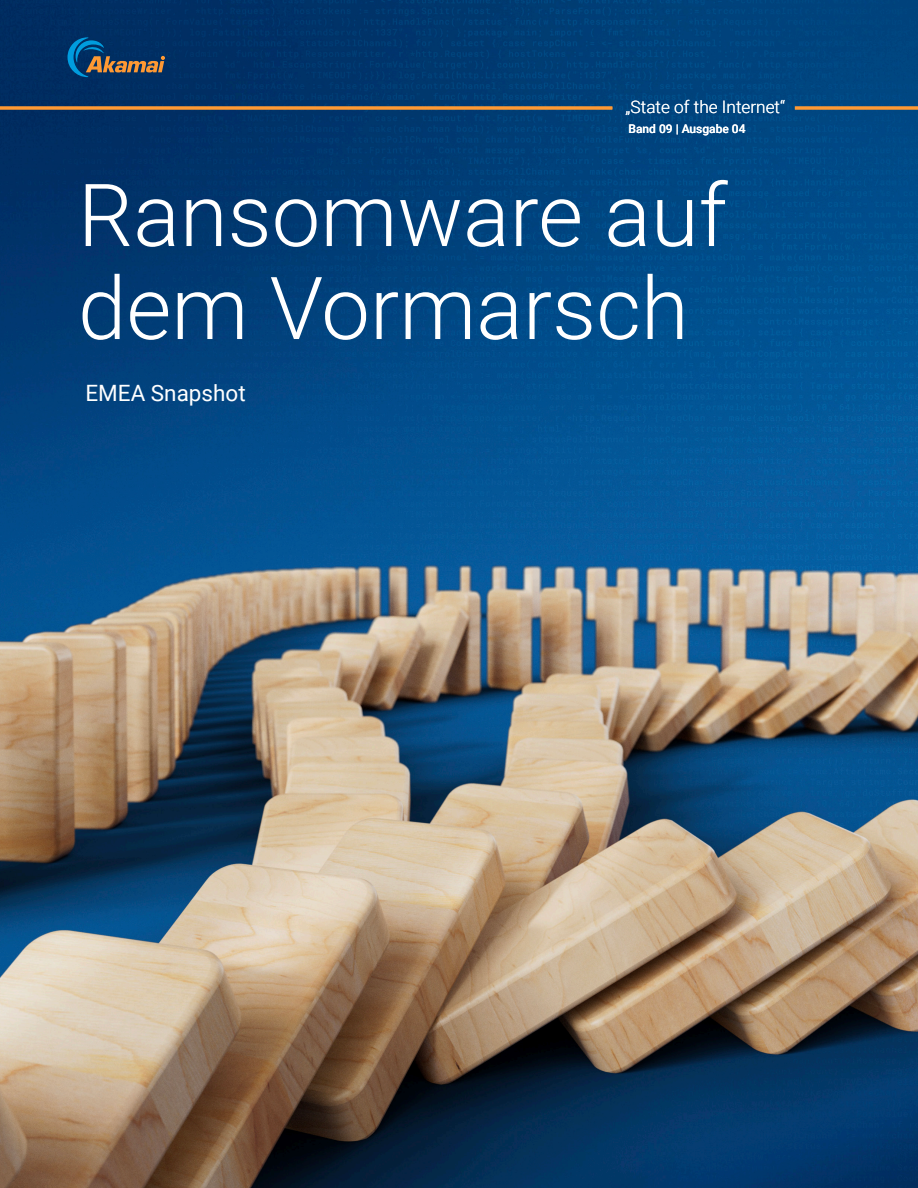
<style>
.page{position:relative;width:918px;height:1188px;background:#fff}
.page>*{position:absolute;margin:0;border:0;box-sizing:border-box;transform-origin:0 0}
.t1{font:300 87px/93px "Roboto";color:#fff}
.t2{font:22.5px "Roboto";color:#fff}
.t3{font:300 17.25px "Roboto";color:#fff}
.t4{font:500 12px "Roboto";color:#fff}
</style>
<div class="page">
<img style="left:0;top:0;width:918px;height:1188px">
<svg style="left:0;top:106px;width:612px;height:4px;background:#df8c39"></svg>
<svg style="left:795px;top:106px;width:123px;height:4px"></svg>
<svg style="left:68px;top:37px;width:97px;height:40px;background:#2a4a67"></svg>
<p class="t3" style="left:626px;top:95px;width:161px">„State of the Internet“</p>
<p class="t4" style="left:629px;top:121px;width:119px">Band 09 | Ausgabe 04</p>
<p class="t1" style="left:78px;top:165px;width:651px">Ransomware auf dem Vormarsch</p>
<p class="t2" style="left:86px;top:377px;width:162px">EMEA Snapshot</p>
</div>
